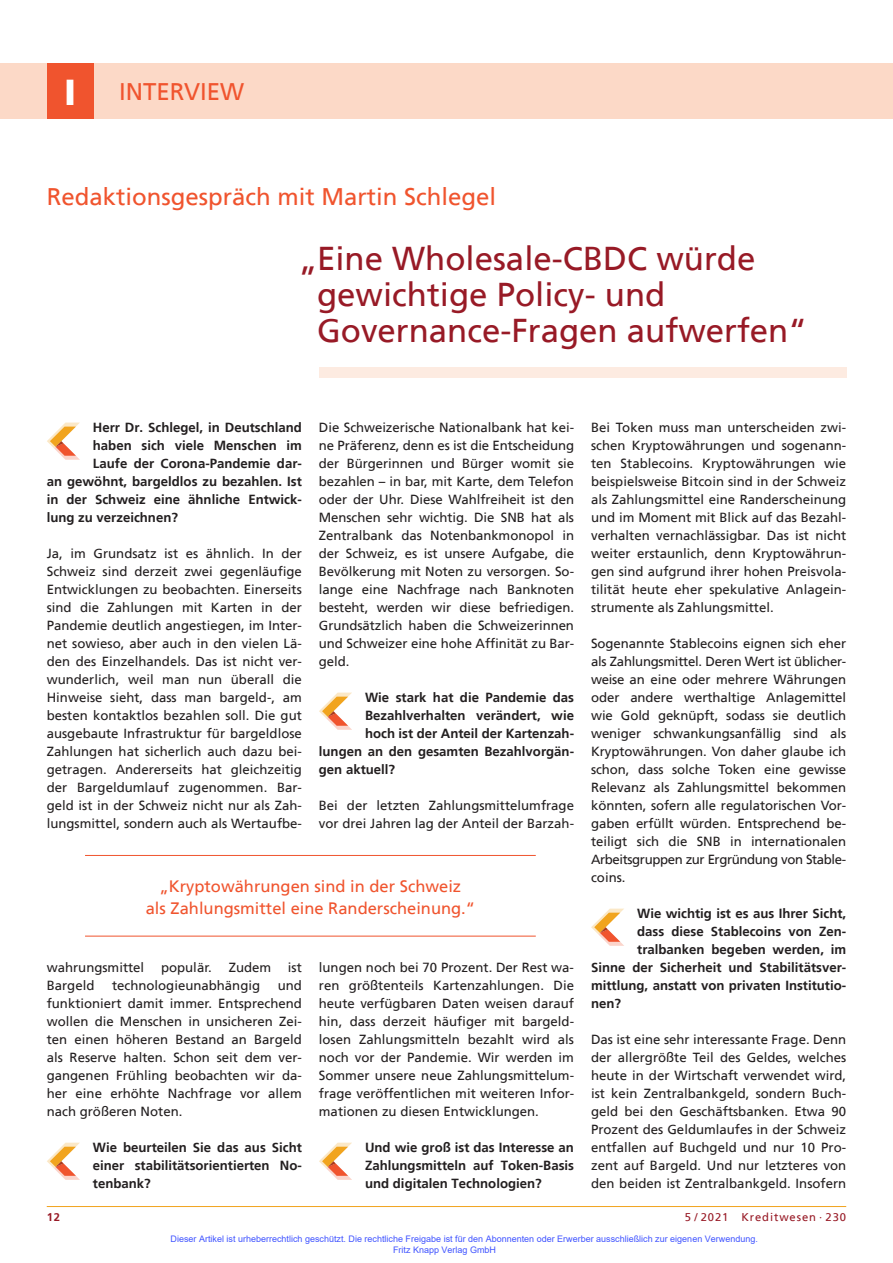
<style>
.page{position:relative;width:893px;height:1263px;background:#fff}
.page>*{position:absolute;margin:0;border:0;box-sizing:border-box;transform-origin:0 0}
.t1{font:33px/36px "Frutiger";color:#981a26}
.t2{font:24px "Frutiger";color:#f0542e}
.t3{font:16.5px/22.5px "Frutiger";color:#f0542e;text-align:center}
.t4{font:13.2px/18px "Frutiger";color:#231f20;text-align:justify}
.t5{font:700 13.2px/18px "Frutiger";color:#231f20;text-align:justify}
.t6{font:11.25px "Frutiger";letter-spacing:.08em;color:#981a26}
.t7{font:700 11.25px "Frutiger";color:#981a26}
.t8{font:9px/10.8px "Arial";color:#4054ff}
.s1{font-weight:900;font-size:36px;color:#fff}
</style>
<div class="page">
<div style="left:0;top:64px;width:893px;height:55px;background:#fcd9c7"></div>
<div style="left:47px;top:64px;width:47px;height:55px;background:#f0542e"></div>
<div style="left:319px;top:368px;width:527px;height:10px;background:#fdebe1"></div>
<hr style="left:47px;top:1206px;width:799px;height:1px;background:#f1a31e">
<svg style="left:47px;top:422px;width:33px;height:38px"></svg>
<svg style="left:47px;top:1142px;width:33px;height:38px"></svg>
<svg style="left:319px;top:692px;width:33px;height:38px"></svg>
<svg style="left:319px;top:1142px;width:33px;height:38px"></svg>
<svg style="left:591px;top:908px;width:33px;height:38px"></svg>
<hr style="left:85px;top:855px;width:451px;height:1px;background:#f0542e">
<hr style="left:85px;top:936px;width:451px;height:1px;background:#f0542e">
<h2 class="t2" style="left:64px;top:81px;width:181px"><span class="s1">I</span> INTERVIEW</h2>
<h2 class="t2" style="left:47px;top:186px;width:451px">Redaktionsgespräch mit Martin Schlegel</h2>
<h1 class="t1" style="left:317px;top:242px;width:491px;text-indent:-18px">„Eine Wholesale-CBDC würde gewichtige Policy- und<br>Governance-Fragen aufwerfen“</h1>
<p class="t5" style="left:93px;top:419px;width:210px">Herr Dr. Schlegel, in Deutschland</p>
<p class="t5" style="left:93px;top:437px;width:211px">haben sich viele Menschen im</p>
<p class="t5" style="left:93px;top:455px;width:210px">Laufe der Corona-Pandemie dar-</p>
<p class="t5" style="left:47px;top:473px;width:257px">an gewöhnt, bargeldlos zu bezahlen. Ist</p>
<p class="t5" style="left:47px;top:491px;width:257px">in der Schweiz eine ähnliche Entwick-</p>
<p class="t5" style="left:47px;top:509px;width:133px">lung zu verzeichnen?</p>
<p class="t4" style="left:47px;top:545px;width:257px">Ja, im Grundsatz ist es ähnlich. In der Schweiz sind derzeit zwei gegenläufige Entwicklungen zu beobachten. Einerseits sind die Zahlungen mit Karten in der Pandemie deutlich angestiegen, im Inter&shy;net sowieso, aber auch in den vielen Lä&shy;den des Einzelhandels. Das ist nicht ver&shy;wunderlich, weil man nun überall die Hinweise sieht, dass man bargeld-, am besten kontaktlos bezahlen soll. Die gut ausgebaute Infrastruktur für bargeldlose Zahlungen hat sicherlich auch dazu bei&shy;getragen. Andererseits hat gleichzeitig der Bargeldumlauf zugenommen. Bar&shy;geld ist in der Schweiz nicht nur als Zah&shy;lungsmittel, sondern auch als Wertaufbe-</p>
<p class="t4" style="left:319px;top:419px;width:257px">Die Schweizerische Nationalbank hat kei&shy;ne Präferenz, denn es ist die Entscheidung der Bürgerinnen und Bürger womit sie bezahlen – in bar, mit Karte, dem Telefon oder der Uhr. Diese Wahlfreiheit ist den Menschen sehr wichtig. Die SNB hat als Zentralbank das Notenbankmonopol in der Schweiz, es ist unsere Aufgabe, die Bevölkerung mit Noten zu versorgen. So&shy;lange eine Nachfrage nach Banknoten besteht, werden wir diese befriedigen.<br>Grundsätzlich haben die Schweizerinnen und Schweizer eine hohe Affinität zu Bar&shy;geld.</p>
<p class="t5" style="left:365px;top:689px;width:210px">Wie stark hat die Pandemie das</p>
<p class="t5" style="left:365px;top:707px;width:210px">Bezahlverhalten verändert, wie</p>
<p class="t5" style="left:365px;top:725px;width:210px">hoch ist der Anteil der Kartenzah-</p>
<p class="t5" style="left:319px;top:743px;width:257px">lungen an den gesamten Bezahlvorgän-</p>
<p class="t5" style="left:319px;top:761px;width:78px">gen aktuell?</p>
<p class="t4" style="left:319px;top:797px;width:257px">Bei der letzten Zahlungsmittelumfrage vor drei Jahren lag der Anteil der Barzah-</p>
<p class="t3" style="left:146px;top:876px;width:331px">„Kryptowährungen sind in der Schweiz<br>als Zahlungsmittel eine Randerscheinung.“</p>
<p class="t4" style="left:47px;top:959px;width:99px">wahrungsmittel</p>
<p class="t4" style="left:161px;top:959px;width:52px">populär.</p>
<p class="t4" style="left:229px;top:959px;width:44px">Zudem</p>
<p class="t4" style="left:288px;top:959px;width:15px">ist</p>
<p class="t4" style="left:47px;top:977px;width:49px">Bargeld</p>
<p class="t4" style="left:112px;top:977px;width:150px">technologieunabhängig</p>
<p class="t4" style="left:47px;top:977px;width:257px;text-indent:231px">und funktioniert damit immer. Entsprechend wollen die Menschen in unsicheren Zei&shy;ten einen höheren Bestand an Bargeld als Reserve halten. Schon seit dem ver&shy;gangenen Frühling beobachten wir da&shy;her eine erhöhte Nachfrage vor allem nach größeren Noten.</p>
<p class="t5" style="left:93px;top:1139px;width:211px">Wie beurteilen Sie das aus Sicht einer stabilitätsorientierten No&shy;tenbank?</p>
<p class="t4" style="left:319px;top:959px;width:257px">lungen noch bei 70 Prozent. Der Rest wa&shy;ren größtenteils Kartenzahlungen. Die heute verfügbaren Daten weisen darauf hin, dass derzeit häufiger mit bargeld&shy;losen Zahlungsmitteln bezahlt wird als noch vor der Pandemie. Wir werden im Sommer unsere neue Zahlungsmittelum&shy;frage veröffentlichen mit weiteren Infor&shy;mationen zu diesen Entwicklungen.</p>
<p class="t5" style="left:365px;top:1139px;width:210px">Und wie groß ist das Interesse an Zahlungsmitteln auf Token-Basis und digitalen Technologien?</p>
<p class="t4" style="left:591px;top:419px;width:257px">Bei Token muss man unterscheiden zwi&shy;schen Kryptowährungen und sogenann&shy;ten Stablecoins. Kryptowährungen wie beispielsweise Bitcoin sind in der Schweiz als Zahlungsmittel eine Randerscheinung und im Moment mit Blick auf das Bezahl&shy;verhalten vernachlässigbar. Das ist nicht weiter erstaunlich, denn Kryptowährun&shy;gen sind aufgrund ihrer hohen Preisvola&shy;tilität heute eher spekulative Anlagein&shy;strumente als Zahlungsmittel.</p>
<p class="t4" style="left:591px;top:635px;width:257px">Sogenannte Stablecoins eignen sich eher als Zahlungsmittel. Deren Wert ist üblicher&shy;weise an eine oder mehrere Währungen oder andere werthaltige Anlagemittel wie Gold geknüpft, sodass sie deutlich weniger schwankungsanfällig sind als Kryptowährungen. Von daher glaube ich schon, dass solche Token eine gewisse Relevanz als Zahlungsmittel bekommen könnten, sofern alle regulatorischen Vor&shy;gaben erfüllt würden. Entsprechend be&shy;teiligt sich die SNB in internationalen Arbeitsgruppen zur Ergründung von Stable&shy;coins.</p>
<p class="t5" style="left:637px;top:905px;width:210px">Wie wichtig ist es aus Ihrer Sicht,</p>
<p class="t5" style="left:637px;top:923px;width:210px">dass diese Stablecoins von Zen-</p>
<p class="t5" style="left:637px;top:941px;width:210px">tralbanken begeben werden, im</p>
<p class="t5" style="left:591px;top:959px;width:257px">Sinne der Sicherheit und Stabilitätsver-</p>
<p class="t5" style="left:591px;top:977px;width:257px">mittlung, anstatt von privaten Institutio-</p>
<p class="t5" style="left:591px;top:995px;width:32px">nen?</p>
<p class="t4" style="left:591px;top:1031px;width:257px">Das ist eine sehr interessante Frage. Denn der allergrößte Teil des Geldes, welches heute in der Wirtschaft verwendet wird, ist kein Zentralbankgeld, sondern Buch&shy;geld bei den Geschäftsbanken. Etwa 90<br>Prozent des Geldumlaufes in der Schweiz entfallen auf Buchgeld und nur 10 Pro&shy;zent auf Bargeld. Und nur letzteres von den beiden ist Zentralbankgeld. Insofern</p>
<p class="t7" style="left:47px;top:1211px;width:15px">12</p>
<p class="t6" style="left:685px;top:1211px;width:163px">5 / 2021 Kreditwesen · 230</p>
<p class="t8" style="left:393px;top:1233px;width:366px;text-indent:-223px">Dieser Artikel ist urheberrechtlich geschützt. Die rechtliche Freigabe ist für den Abonnenten oder Erwerber ausschließlich zur eigenen Verwendung.<br>Fritz Knapp Verlag GmbH</p>
</div>
